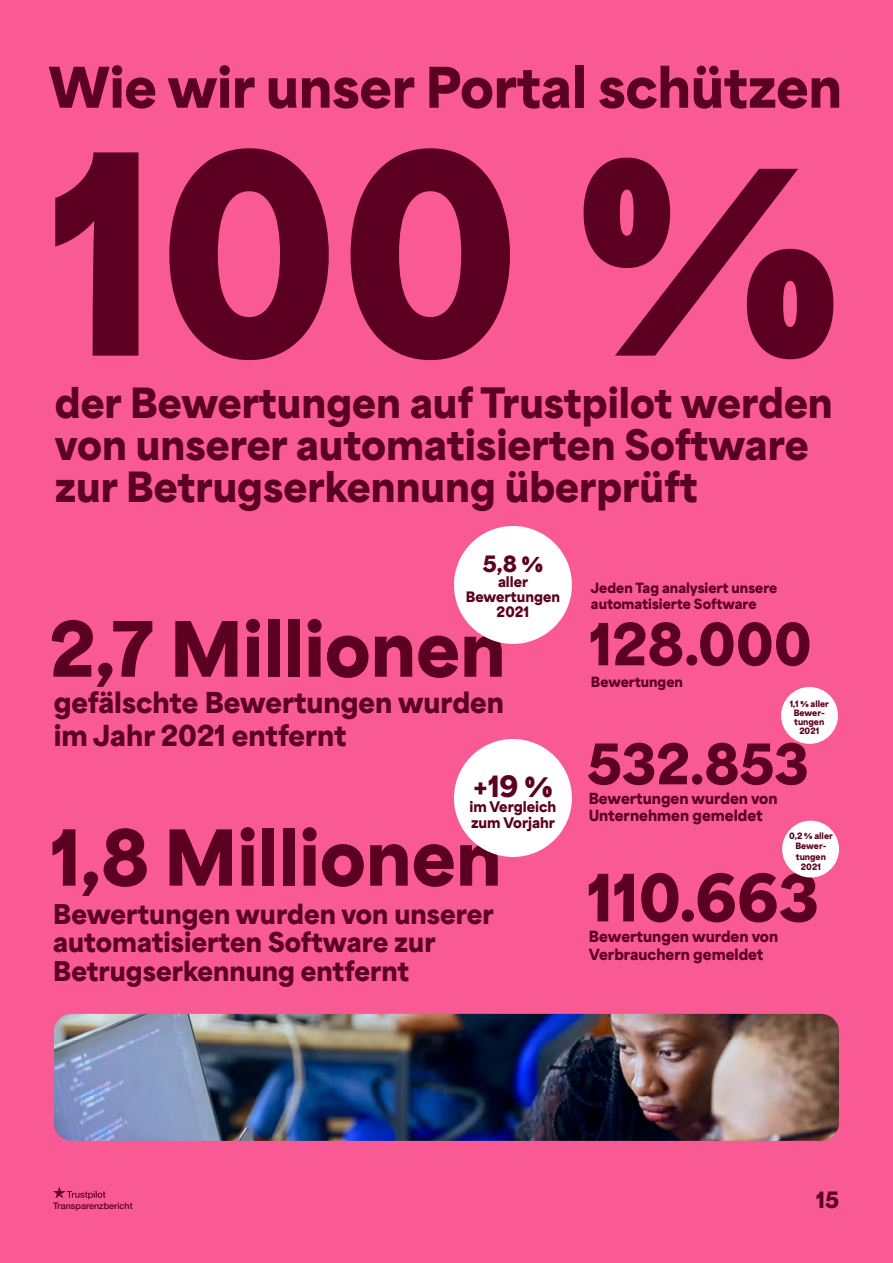
<style>
.page{position:relative;width:893px;height:1263px;background:#f95a93}
.page>*{position:absolute;margin:0;border:0;box-sizing:border-box;transform-origin:0 0}
.t1{font:900 260.55px "Trustpilot Display";color:#5c0021}
.t2{font:900 72.15px "Trustpilot Display";color:#5c0021}
.t3{font:900 71.4px "Trustpilot Display";color:#5c0021}
.t4{font:900 61.05px "Trustpilot Display";color:#5c0021}
.t5{font:900 54.3px "Trustpilot Display";color:#5c0021}
.t6{font:900 52.5px "Trustpilot Display";letter-spacing:-.005em;color:#5c0021}
.t7{font:900 52.35px "Trustpilot Display";color:#5c0021}
.t8{font:900 39px/42px "Trustpilot Display";color:#5c0021}
.t9{font:900 27.45px "Trustpilot Display";color:#5c0021}
.t10{font:900 27px/32.4px "Trustpilot Display";color:#5c0021}
.t11{font:900 25.5px/28.5px "Trustpilot Display";color:#5c0021}
.t12{font:900 21px "Trustpilot Display";color:#5c0021}
.t13{font:900 14.4px/17.2px "Trustpilot Display";color:#5c0021}
.t14{font:900 13.65px/15.6px "Trustpilot Display";color:#5c0021}
.t15{font:900 13.5px/15px "Trustpilot Display";color:#5c0021;text-align:center}
.t16{font:900 13.2px/15.8px "Trustpilot Display";color:#5c0021}
.t17{font:500 9px "Helvetica Neue";color:#5c0021}
.t18{font:900 8.25px/10.5px "Trustpilot Display";color:#5c0021;text-align:center}
</style>
<div class="page">
<svg style="left:53px;top:1186px;width:52px;height:13px"></svg>
<div style="left:454px;top:526px;width:118px;height:118px;background:#fff;border-radius:50%"></div>
<div style="left:454px;top:739px;width:118px;height:118px;background:#fff;border-radius:50%"></div>
<div style="left:782px;top:821px;width:57px;height:56px;background:#fff;border-radius:50%"></div>
<div style="left:781px;top:687px;width:57px;height:57px;background:#fff;border-radius:50%"></div>
<img style="left:54px;top:1014px;width:785px;height:127px">
<h3 class="t6" style="left:49px;top:50px;width:795px">Wie wir unser Portal schützen</h3>
<h1 class="t1" style="left:49px;top:67px;width:792px">100 %</h1>
<p class="t8" style="left:55px;top:382px;width:780px">der Bewertungen auf Trustpilot werden von unserer automatisierten Software zur Betrugserkennung überprüft</p>
<p class="t12" style="left:483px;top:549px;width:62px">5,8 %</p>
<p class="t15" style="left:466px;top:575px;width:96px">aller<br>Bewertungen<br>2021</p>
<h3 class="t3" style="left:50px;top:598px;width:458px">2,7 Millionen</h3>
<p class="t10" style="left:54px;top:686px;width:452px">gefälschte Bewertungen wurden im Jahr 2021 entfernt</p>
<p class="t9" style="left:473px;top:766px;width:81px">+19 %</p>
<p class="t14" style="left:469px;top:799px;width:89px">im Vergleich zum Vorjahr</p>
<h2 class="t2" style="left:51px;top:806px;width:453px">1,8 Millionen</h2>
<p class="t11" style="left:53px;top:900px;width:442px">Bewertungen wurden von unserer automatisierten Software zur<br>Betrugserkennung entfernt</p>
<p class="t16" style="left:591px;top:580px;width:188px">Jeden Tag analysiert unsere automatisierte Software</p>
<h3 class="t5" style="left:589px;top:605px;width:224px">128.000</h3>
<p class="t16" style="left:591px;top:674px;width:94px">Bewertungen</p>
<p class="t18" style="left:790px;top:699px;width:41px;line-height:8.9px">1,1 % aller<br>Bewer&shy;tungen<br>2021</p>
<h3 class="t7" style="left:587px;top:726px;width:223px">532.853</h3>
<p class="t13" style="left:589px;top:790px;width:190px">Bewertungen wurden von<br>Unternehmen gemeldet</p>
<p class="t18" style="left:789px;top:830px;width:45px">0,2 % aller<br>Bewer&shy;tungen<br>2021</p>
<h3 class="t4" style="left:587px;top:854px;width:233px">110.663</h3>
<p class="t13" style="left:589px;top:928px;width:191px">Bewertungen wurden von<br>Verbrauchern gemeldet</p>
<p class="t17" style="left:53px;top:1198px;width:81px">Transparenzbericht</p>
<p class="t12" style="left:816px;top:1185px;width:24px">15</p>
</div>
